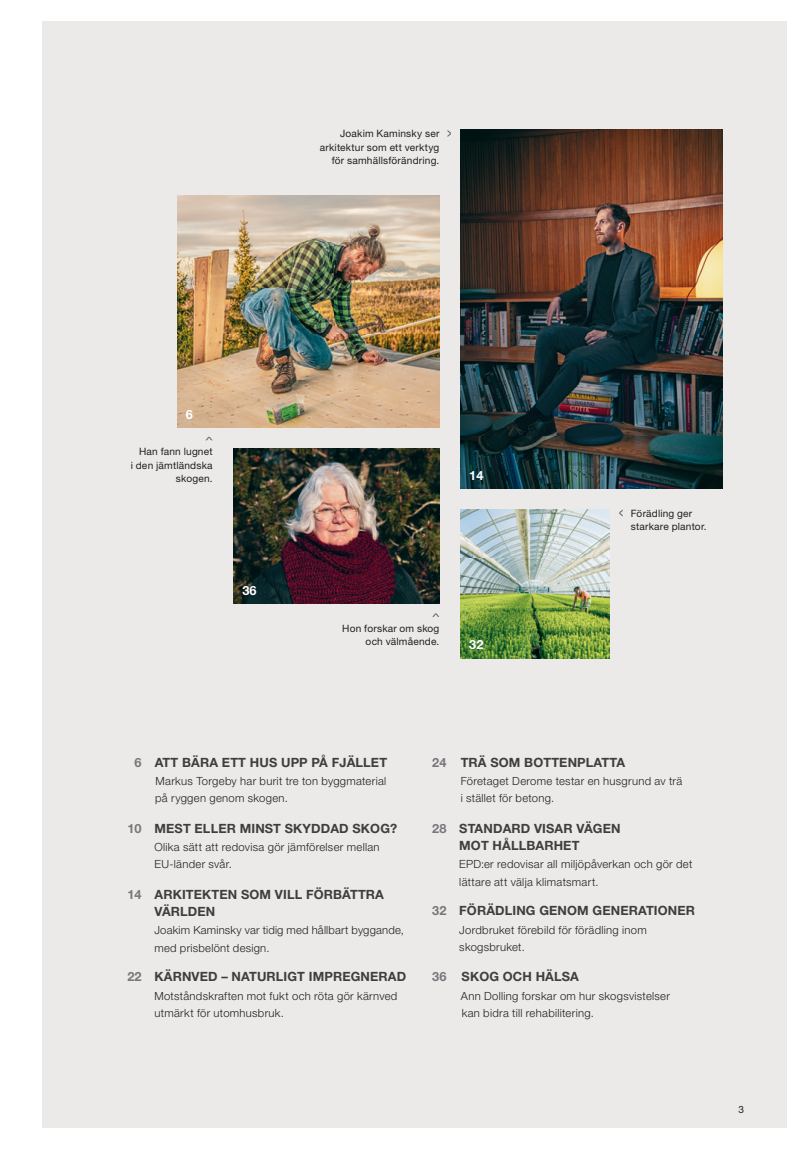
<style>
.page{position:relative;width:808px;height:1149px;background:#fff}
.page>*{position:absolute;margin:0;border:0;box-sizing:border-box;transform-origin:0 0}
.t1{font:700 12.75px/17.2px "Helvetica Neue LT Std";letter-spacing:.01em;color:#3e3e3f}
.t2{font:700 12.75px "Helvetica Neue LT Std";letter-spacing:.01em;color:#76787b}
.t3{font:700 12.75px "Helvetica Neue LT Std";color:#fff}
.t4{font:300 11.25px/17.2px "Helvetica Neue LT Std";letter-spacing:.025em;color:#231f20}
.t5{font:10.2px/13.5px "Helvetica Neue LT Std";letter-spacing:.02em;color:#231f20;text-align:right}
.t6{font:10.05px "Helvetica Neue LT Std";color:#231f20}
</style>
<div class="page">
<div style="left:43px;top:21px;width:744px;height:1106px;background:#eceae9"></div>
<img style="left:461px;top:130px;width:262px;height:358px">
<img style="left:177px;top:196px;width:262px;height:231px">
<img style="left:461px;top:509px;width:148px;height:149px">
<img style="left:234px;top:448px;width:205px;height:155px">
<svg style="left:447px;top:130px;width:4px;height:7px"></svg>
<svg style="left:619px;top:509px;width:4px;height:7px"></svg>
<svg style="left:433px;top:613px;width:6px;height:3px"></svg>
<svg style="left:206px;top:436px;width:6px;height:4px"></svg>
<p class="t5" style="left:320px;top:126px;width:121px">Joakim Kaminsky ser arkitektur som ett verktyg för samhällsförändring.</p>
<p class="t3" style="left:186px;top:406px;width:9px">6</p>
<p class="t5" style="left:131px;top:444px;width:83px">Han fann lugnet<br>i den jämtländska skogen.</p>
<p class="t3" style="left:242px;top:582px;width:16px">36</p>
<p class="t3" style="left:469px;top:467px;width:16px">14</p>
<p class="t5" style="left:342px;top:621px;width:99px">Hon forskar om skog och välmående.</p>
<p class="t3" style="left:469px;top:637px;width:16px">32</p>
<p class="t5" style="left:631px;top:506px;width:77px;text-align:left">Förädling ger starkare plantor.</p>
<p class="t2" style="left:135px;top:753px;width:9px">6</p>
<p class="t1" style="left:155px;top:752px;width:234px">ATT BÄRA ETT HUS UPP PÅ FJÄLLET</p>
<p class="t4" style="left:155px;top:771px;width:233px">Markus Torgeby har burit tre ton byggmaterial på ryggen genom skogen.</p>
<p class="t2" style="left:432px;top:753px;width:16px">24</p>
<p class="t1" style="left:461px;top:752px;width:166px">TRÄ SOM BOTTENPLATTA</p>
<p class="t4" style="left:461px;top:771px;width:223px">Företaget Derome testar en husgrund av trä i stället för betong.</p>
<p class="t2" style="left:127px;top:819px;width:16px">10</p>
<p class="t2" style="left:127px;top:885px;width:16px">14</p>
<p class="t1" style="left:154px;top:818px;width:244px">MEST ELLER MINST SKYDDAD SKOG?</p>
<p class="t4" style="left:154px;top:837px;width:227px">Olika sätt att redovisa gör jämförelser mellan<br>EU-länder svår.</p>
<p class="t1" style="left:154px;top:884px;width:231px">ARKITEKTEN SOM VILL FÖRBÄTTRA<br>VÄRLDEN</p>
<p class="t4" style="left:154px;top:921px;width:251px">Joakim Kaminsky var tidig med hållbart byggande, med prisbelönt design.</p>
<p class="t2" style="left:432px;top:819px;width:16px">28</p>
<p class="t2" style="left:432px;top:902px;width:16px">32</p>
<p class="t1" style="left:459px;top:818px;width:163px">STANDARD VISAR VÄGEN<br>MOT HÅLLBARHET</p>
<p class="t4" style="left:459px;top:855px;width:235px">EPD:er redovisar all miljöpåverkan och gör det lättare att välja klimatsmart.</p>
<p class="t1" style="left:459px;top:901px;width:237px">FÖRÄDLING GENOM GENERATIONER</p>
<p class="t4" style="left:459px;top:920px;width:189px">Jordbruket förebild för förädling inom skogsbruket.</p>
<p class="t2" style="left:127px;top:968px;width:16px">22</p>
<p class="t1" style="left:154px;top:967px;width:253px">KÄRNVED – NATURLIGT IMPREGNERAD</p>
<p class="t4" style="left:154px;top:986px;width:244px">Motståndskraften mot fukt och röta gör kärnved utmärkt för utomhusbruk.</p>
<p class="t2" style="left:432px;top:968px;width:16px">36</p>
<p class="t1" style="left:462px;top:967px;width:119px">SKOG OCH HÄLSA</p>
<p class="t4" style="left:461px;top:986px;width:211px">Ann Dolling forskar om hur skogsvistelser kan bidra till rehabilitering.</p>
<p class="t6" style="left:739px;top:1103px;width:7px">3</p>
</div>
